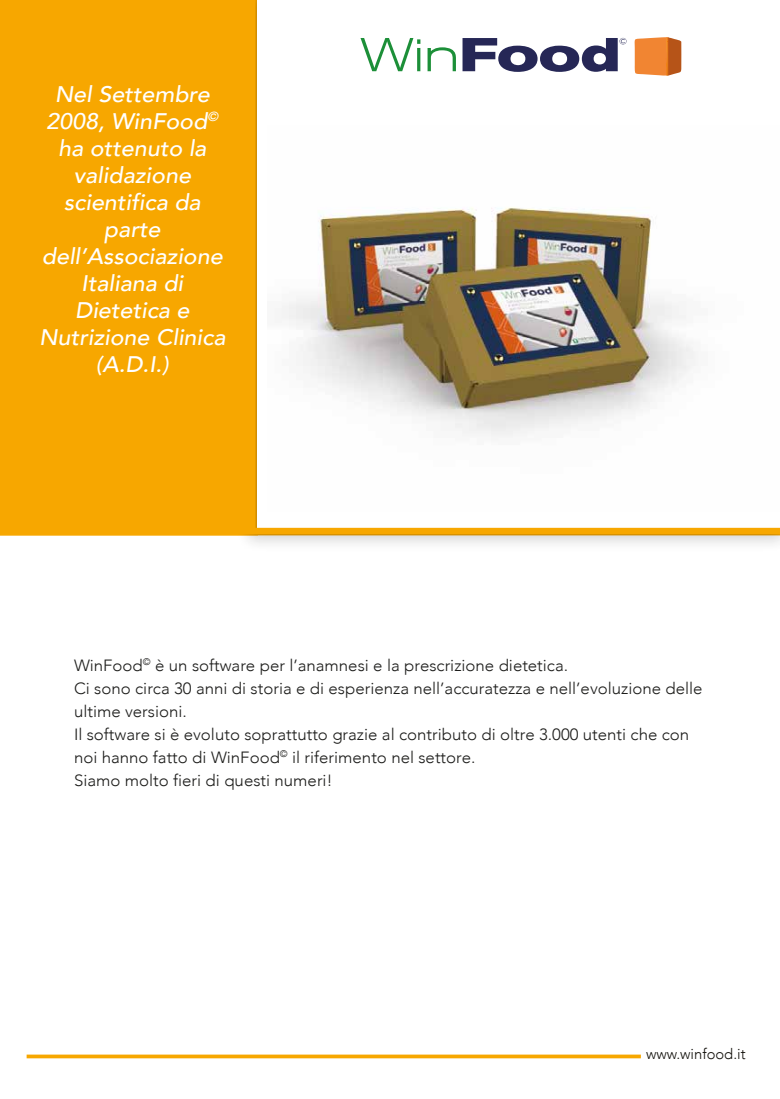
<style>
.page{position:relative;width:780px;height:1099px;background:#fff}
.page>*{position:absolute;margin:0;border:0;box-sizing:border-box;transform-origin:0 0}
.t1{font:italic 500 22.5px/27px "Avenir";color:#fff;text-align:center;scale:1.04 1}
.t2{font:300 16.25px/23px "Avenir";color:#1d1d1b;scale:1.04 1}
.t3{font:300 14.75px "Avenir";color:#12100b}
</style>
<div class="page">
<img style="left:230px;top:0;width:550px;height:544px">
<div style="left:257px;top:0;width:523px;height:529px;background:#fff"></div>
<img style="left:281px;top:207px;width:415px;height:230px">
<svg style="left:360px;top:38px;width:60px;height:33px"></svg>
<svg style="left:427px;top:47px;width:29px;height:24px"></svg>
<svg style="left:462px;top:38px;width:164px;height:34px"></svg>
<svg style="left:634px;top:37px;width:47px;height:39px;background:#e3833c"></svg>
<svg style="left:27px;top:1054px;width:613px;height:4px;background:#f8b425"></svg>
<div style="left:0;top:528px;width:780px;height:6px;background:#f7a700"></div>
<div style="left:0;top:0;width:255px;height:528px;background:#f7a700"></div>
<h1 class="t1" style="left:39px;top:81px;width:181px">Nel Settembre<br>2008, WinFood<sup>© </sup>ha ottenuto la validazione scientifica da parte dell’Associazione<br>Italiana di<br>Dietetica e<br>Nutrizione Clinica (A.D.I.)</h1>
<p class="t2" style="left:74px;top:653px;width:606px">WinFood<sup>©</sup> è un software per l’anamnesi e la prescrizione dietetica.<br>Ci sono circa 30 anni di storia e di esperienza nell’accuratezza e nell’evoluzione delle ultime versioni.<br>Il software si è evoluto soprattutto grazie al contributo di oltre 3.000 utenti che con noi hanno fatto di WinFood<sup>©</sup> il riferimento nel settore.<br>Siamo molto fieri di questi numeri!</p>
<p class="t3" style="left:646px;top:1045px;width:101px">www.winfood.it</p>
</div>
